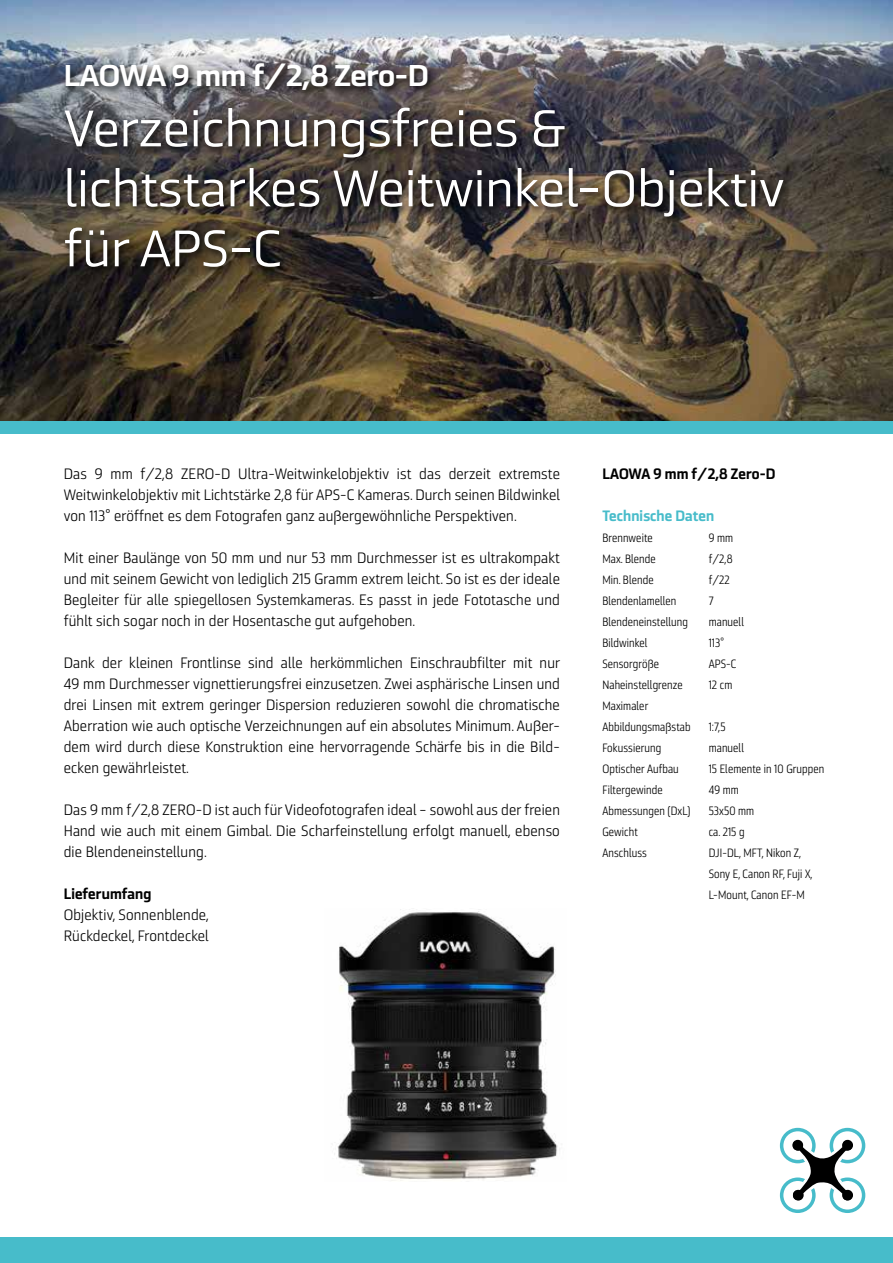
<style>
.page{position:relative;width:893px;height:1263px;background:#fff}
.page>*{position:absolute;margin:0;border:0;box-sizing:border-box;transform-origin:0 0}
.t1{font:expanded 51px/60px "Ranelte";color:#fff}
.t2{font:700 expanded 30px "Ranelte";letter-spacing:-.015em;color:#fff}
.t3{font:15px/21px "Ranelte Nor Boo";letter-spacing:.01em;color:#000;text-align:justify}
.t4{font:15px "Ranelte Nor Bol";letter-spacing:.01em;color:#000}
.t5{font:15px "Ranelte Nor Bol";letter-spacing:.01em;color:#47bcca}
.t6{font:12px/21px "Ranelte Con Boo";letter-spacing:.01em;color:#000}
</style>
<div class="page">
<img style="left:0;top:0;width:893px;height:421px">
<div style="left:0;top:1237px;width:893px;height:26px;background:#47bcca"></div>
<img style="left:61px;top:60px;width:732px;height:217px">
<div style="left:0;top:421px;width:893px;height:13px;background:#47bcca"></div>
<img style="left:334px;top:909px;width:226px;height:272px">
<svg style="left:780px;top:1177px;width:36px;height:36px"></svg>
<div style="left:780px;top:1128px;width:36px;height:35px;background:#47bcca;border-radius:50%"></div>
<svg style="left:830px;top:1177px;width:35px;height:36px"></svg>
<div style="left:830px;top:1128px;width:35px;height:35px;background:#47bcca;border-radius:50%"></div>
<div style="left:783px;top:1181px;width:29px;height:28px;background:#fff;border-radius:50%"></div>
<div style="left:783px;top:1131px;width:29px;height:29px;background:#fff;border-radius:50%"></div>
<div style="left:833px;top:1181px;width:29px;height:28px;background:#fff;border-radius:50%"></div>
<div style="left:833px;top:1131px;width:29px;height:29px;background:#fff;border-radius:50%"></div>
<svg style="left:792px;top:1140px;width:61px;height:61px"></svg>
<div style="left:792px;top:1140px;width:11px;height:10px;background:#000;border-radius:50%"></div>
<div style="left:842px;top:1140px;width:11px;height:10px;background:#000;border-radius:50%"></div>
<div style="left:842px;top:1190px;width:11px;height:10px;background:#000;border-radius:50%"></div>
<div style="left:793px;top:1190px;width:11px;height:10px;background:#000;border-radius:50%"></div>
<h2 class="t2" style="left:64px;top:57px;width:367px">LAOWA 9 mm f/2,8 Zero-D</h2>
<h1 class="t1" style="left:64px;top:99px;width:722px">Verzeichnungsfreies &amp; lichtstarkes Weitwinkel-Objektiv für APS-C</h1>
<p class="t3" style="left:64px;top:463px;width:498px">Das 9 mm f/2,8 ZERO-D Ultra-Weitwinkelobjektiv ist das derzeit extremste Weitwinkelobjektiv mit Lichtstärke 2,8 für APS-C Kameras. Durch seinen Bildwinkel von 113° eröffnet es dem Fotografen ganz außergewöhnliche Perspektiven.</p>
<p class="t3" style="left:64px;top:547px;width:498px">Mit einer Baulänge von 50 mm und nur 53 mm Durchmesser ist es ultrakompakt und mit seinem Gewicht von lediglich 215 Gramm extrem leicht. So ist es der ideale Begleiter für alle spiegellosen Systemkameras. Es passt in jede Fototasche und fühlt sich sogar noch in der Hosentasche gut aufgehoben.</p>
<p class="t3" style="left:64px;top:652px;width:498px">Dank der kleinen Frontlinse sind alle herkömmlichen Einschraubfilter mit nur 49 mm Durchmesser vignettierungsfrei einzusetzen. Zwei asphärische Linsen und drei Linsen mit extrem geringer Dispersion reduzieren sowohl die chromatische Aberration wie auch optische Verzeichnungen auf ein absolutes Minimum. Außer&shy;dem wird durch diese Konstruktion eine hervorragende Schärfe bis in die Bild&shy;ecken gewährleistet.</p>
<p class="t3" style="left:64px;top:799px;width:498px">Das 9 mm f/2,8 ZERO-D ist auch für Videofotografen ideal – sowohl aus der freien Hand wie auch mit einem Gimbal. Die Scharfeinstellung erfolgt manuell, ebenso die Blendeneinstellung.</p>
<p class="t4" style="left:64px;top:884px;width:89px">Lieferumfang</p>
<p class="t3" style="left:64px;top:904px;width:147px">Objektiv, Sonnenblende,<br>Rückdeckel, Frontdeckel</p>
<p class="t4" style="left:602px;top:464px;width:175px">LAOWA 9 mm f/2,8 Zero-D</p>
<p class="t5" style="left:602px;top:506px;width:113px">Technische Daten</p>
<p class="t6" style="left:602px;top:527px;width:52px">Brennweite</p>
<p class="t6" style="left:709px;top:527px;width:26px">9 mm</p>
<p class="t6" style="left:602px;top:548px;width:55px">Max. Blende</p>
<p class="t6" style="left:709px;top:548px;width:25px">f/2,8</p>
<p class="t6" style="left:602px;top:569px;width:53px">Min. Blende</p>
<p class="t6" style="left:709px;top:569px;width:23px">f/22</p>
<p class="t6" style="left:602px;top:590px;width:76px">Blendenlamellen</p>
<p class="t6" style="left:709px;top:590px;width:6px">7</p>
<p class="t6" style="left:602px;top:611px;width:87px">Blendeneinstellung</p>
<p class="t6" style="left:709px;top:611px;width:37px">manuell</p>
<p class="t6" style="left:602px;top:632px;width:47px">Bildwinkel</p>
<p class="t6" style="left:709px;top:632px;width:17px">113°</p>
<p class="t6" style="left:602px;top:653px;width:58px">Sensorgröße</p>
<p class="t6" style="left:709px;top:653px;width:29px">APS-C</p>
<p class="t6" style="left:602px;top:674px;width:82px">Naheinstellgrenze</p>
<p class="t6" style="left:709px;top:674px;width:25px">12 cm</p>
<p class="t6" style="left:602px;top:695px;width:90px">Maximaler<br>Abbildungsmaßstab</p>
<p class="t6" style="left:709px;top:716px;width:18px">1:7,5</p>
<p class="t6" style="left:602px;top:737px;width:60px">Fokussierung</p>
<p class="t6" style="left:709px;top:737px;width:37px">manuell</p>
<p class="t6" style="left:602px;top:758px;width:78px">Optischer Aufbau</p>
<p class="t6" style="left:709px;top:758px;width:117px">15 Elemente in 10 Gruppen</p>
<p class="t6" style="left:602px;top:779px;width:62px">Filtergewinde</p>
<p class="t6" style="left:709px;top:779px;width:32px">49 mm</p>
<p class="t6" style="left:602px;top:800px;width:90px">Abmessungen (DxL)</p>
<p class="t6" style="left:709px;top:800px;width:47px">53x50 mm</p>
<p class="t6" style="left:602px;top:821px;width:37px">Gewicht</p>
<p class="t6" style="left:709px;top:821px;width:37px">ca. 215 g</p>
<p class="t6" style="left:602px;top:842px;width:46px">Anschluss</p>
<p class="t6" style="left:709px;top:842px;width:105px">DJI-DL, MFT, Nikon Z,<br>Sony E, Canon RF, Fuji X,<br>L-Mount, Canon EF-M</p>
</div>
